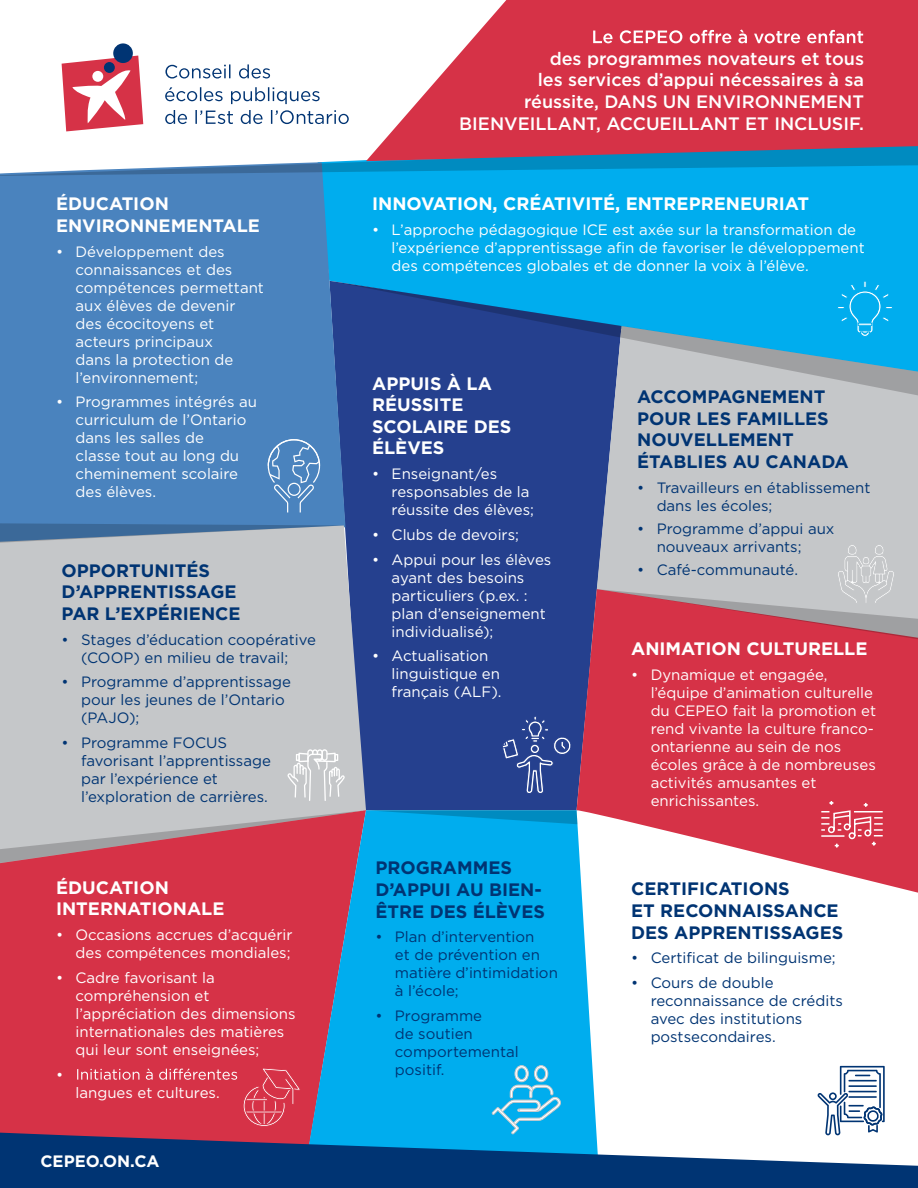
<style>
.page{position:relative;width:918px;height:1188px;background:#fff}
.page>*{position:absolute;margin:0;border:0;box-sizing:border-box;transform-origin:0 0}
.t1{font:700 18px/21.6px "Gotham";color:#003473}
.t2{font:700 18px/21.6px "Gotham";color:#fff}
.t3{font:500 18px/21.6px "Gotham";color:#fff;text-align:right}
.t4{font:700 16.5px "Gotham";color:#fff}
.t5{font:15px/18px "Gotham";color:#fff}
.t6{font:15px/18px "Gotham";color:#003473}
</style>
<div class="page">
<div style="left:345px;top:176px;width:573px;height:105px;background:#00adee"></div>
<div style="left:345px;top:402px;width:246px;height:408px;background:#25408e"></div>
<div style="left:0;top:176px;width:345px;height:347px;background:#4a83be"></div>
<svg style="left:165px;top:110px;width:184px;height:14px"></svg>
<svg style="left:165px;top:87px;width:155px;height:17px"></svg>
<svg style="left:165px;top:64px;width:105px;height:15px"></svg>
<div style="left:113px;top:43px;width:20px;height:20px;background:#003473;border-radius:50%"></div>
<svg style="left:62px;top:56px;width:81px;height:75px"></svg>
<svg style="left:0;top:160px;width:918px;height:16px"></svg>
<div style="left:591px;top:402px;width:327px;height:187px;background:#c5c7c9"></div>
<div style="left:0;top:525px;width:366px;height:285px;background:#c5c7c9"></div>
<div style="left:0;top:881px;width:302px;height:250px;background:#d63247"></div>
<svg style="left:577px;top:589px;width:341px;height:304px;fill:#d63247"></svg>
<svg style="left:302px;top:810px;width:298px;height:321px;background:#26a4dd"></svg>
<svg style="left:77px;top:1069px;width:160px;height:11px;background:#df6373"></svg>
<svg style="left:329px;top:281px;width:589px;height:121px;background:#3b82b9"></svg>
<svg style="left:0;top:523px;width:345px;height:27px;background:#8ea2b7"></svg>
<svg style="left:0;top:810px;width:577px;height:71px;background:#7f80a0"></svg>
<svg style="left:268px;top:439px;width:52px;height:73px;background:#6394c6"></svg>
<svg style="left:837px;top:281px;width:56px;height:56px;background:#11b2ef"></svg>
<svg style="left:243px;top:1068px;width:57px;height:59px;background:#d94558"></svg>
<svg style="left:492px;top:1065px;width:69px;height:66px;background:#33b7e9"></svg>
<svg style="left:501px;top:716px;width:71px;height:78px;background:#395298"></svg>
<svg style="left:820px;top:799px;width:64px;height:50px;background:#dc5264"></svg>
<svg style="left:0;top:1131px;width:918px;height:57px;fill:#003473"></svg>
<svg style="left:366px;top:0;width:552px;height:161px;background:#d15265"></svg>
<svg style="left:593px;top:29px;width:270px;height:14px"></svg>
<svg style="left:818px;top:1066px;width:67px;height:69px"></svg>
<svg style="left:287px;top:749px;width:58px;height:52px"></svg>
<svg style="left:597px;top:544px;width:321px;height:116px;background:#c88791"></svg>
<p class="t2" style="left:56px;top:193px;width:206px">ÉDUCATION<br>ENVIRONNEMENTALE</p>
<p class="t5" style="left:76px;top:243px;width:190px;text-indent:-20px">• Développement des connaissances et des compétences permettant aux élèves de devenir des écocitoyens et acteurs principaux<br>dans la protection de l’environnement;</p>
<p class="t5" style="left:76px;top:394px;width:183px;text-indent:-20px">• Programmes intégrés au curriculum de l’Ontario dans les salles de<br>classe tout au long du cheminement scolaire des élèves.</p>
<p class="t1" style="left:62px;top:559px;width:180px">OPPORTUNITÉS<br>D’APPRENTISSAGE<br>PAR L’EXPÉRIENCE</p>
<p class="t6" style="left:62px;top:631px;width:256px;text-align:center">• Stages d’éducation coopérative (COOP) en milieu de travail;</p>
<p class="t6" style="left:81px;top:674px;width:211px;text-indent:-20px">• Programme d’apprentissage pour les jeunes de l’Ontario (PAJO);</p>
<p class="t6" style="left:81px;top:735px;width:191px;text-indent:-20px">• Programme FOCUS favorisant l’apprentissage par l’expérience et l’exploration de carrières.</p>
<p class="t2" style="left:56px;top:876px;width:170px">ÉDUCATION<br>INTERNATIONALE</p>
<p class="t5" style="left:56px;top:927px;width:238px;text-align:right">• Occasions accrues d’acquérir des compétences mondiales;</p>
<p class="t5" style="left:76px;top:969px;width:222px;text-indent:-20px">• Cadre favorisant la compréhension et l’appréciation des dimensions internationales des matières qui leur sont enseignées;</p>
<p class="t5" style="left:56px;top:1066px;width:9px">•</p>
<p class="t5" style="left:76px;top:1084px;width:146px">langues et cultures.</p>
<p class="t4" style="left:40px;top:1152px;width:121px">CEPEO.ON.CA</p>
<p class="t3" style="left:459px;top:49px;width:406px">des programmes novateurs et tous<br>les services d’appui nécessaires à sa réussite, DANS UN ENVIRONNEMENT BIENVEILLANT, ACCUEILLANT ET INCLUSIF.</p>
<p class="t2" style="left:372px;top:193px;width:438px">INNOVATION, CRÉATIVITÉ, ENTREPRENEURIAT</p>
<p class="t5" style="left:392px;top:222px;width:475px;text-indent:-20px">• L’approche pédagogique ICE est axée sur la transformation de l’expérience d’apprentissage afin de favoriser le développement des compétences globales et de donner la voix à l’élève.</p>
<p class="t2" style="left:372px;top:372px;width:141px">APPUIS À LA<br>RÉUSSITE<br>SCOLAIRE DES<br>ÉLÈVES</p>
<p class="t5" style="left:392px;top:466px;width:144px;text-indent:-20px">• Enseignant/es responsables de la réussite des élèves;</p>
<p class="t5" style="left:372px;top:526px;width:148px">• Clubs de devoirs;</p>
<p class="t5" style="left:392px;top:551px;width:161px;text-indent:-20px">• Appui pour les élèves ayant des besoins particuliers (p.ex. : plan d’enseignement individualisé);</p>
<p class="t5" style="left:392px;top:648px;width:111px;text-indent:-20px">• Actualisation linguistique en français (ALF).</p>
<p class="t1" style="left:375px;top:857px;width:171px">PROGRAMMES<br>D’APPUI AU BIEN-<br>ÊTRE DES ÉLÈVES</p>
<p class="t6" style="left:395px;top:929px;width:164px;text-indent:-20px">• Plan d’intervention<br>et de prévention en matière d’intimidation à l’école;</p>
<p class="t6" style="left:395px;top:1008px;width:125px;text-indent:-20px">• Programme<br>de soutien comportemental positif.</p>
<p class="t1" style="left:637px;top:386px;width:213px">ACCOMPAGNEMENT<br>POUR LES FAMILLES<br>NOUVELLEMENT<br>ÉTABLIES AU CANADA</p>
<p class="t6" style="left:657px;top:479px;width:215px;text-indent:-20px">• Travailleurs en établissement dans les écoles;</p>
<p class="t6" style="left:657px;top:520px;width:179px;text-indent:-19px">• Programme d’appui aux nouveaux arrivants;</p>
<p class="t6" style="left:637px;top:562px;width:162px">• Café-communauté.</p>
<p class="t2" style="left:631px;top:638px;width:238px">ANIMATION CULTURELLE</p>
<p class="t5" style="left:651px;top:666px;width:227px;text-indent:-20px">• Dynamique et engagée, l’équipe d’animation culturelle du CEPEO fait la promotion et rend vivante la culture franco&shy;ontarienne au sein de nos écoles grâce à de nombreuses activités amusantes et enrichissantes.</p>
<p class="t1" style="left:631px;top:878px;width:214px">CERTIFICATIONS<br>ET RECONNAISSANCE<br>DES APPRENTISSAGES</p>
<p class="t6" style="left:631px;top:950px;width:206px">• Certificat de bilinguisme;</p>
<p class="t6" style="left:651px;top:975px;width:194px;text-indent:-20px">• Cours de double reconnaissance de crédits avec des institutions postsecondaires.</p>
</div>
